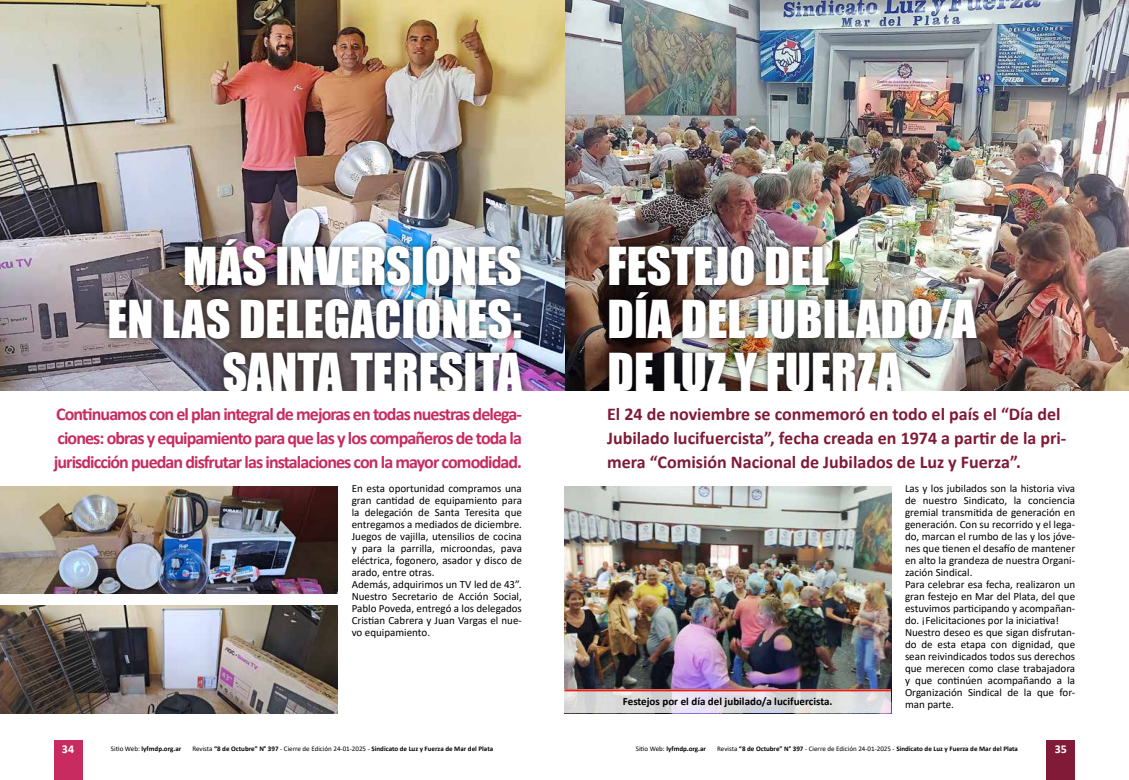
<style>
.page{position:relative;width:1129px;height:780px;background:#fff}
.page>*{position:absolute;margin:0;border:0;box-sizing:border-box;transform-origin:0 0}
.t1{font:48px/53px "Impact";color:#fff}
.t2{font:700 18px/24px "Calibri";letter-spacing:-.05em;color:#c72b60;text-align:justify}
.t3{font:700 18px/24px "Calibri";color:#801a36}
.t4{font:700 12px "Calibri";color:#fff}
.t5{font:11px/12px "Calibri";color:#000}
.t6{font:700 11px "Calibri";color:#000}
.t7{font:700 7px "Calibri";color:#000}
.s1{font-weight:400}
</style>
<div class="page">
<img style="left:0;top:0;width:1128px;height:390px">
<div style="left:602px;top:240px;width:380px;height:157px;background:#000;opacity:.75"></div>
<div style="left:1046px;top:740px;width:28px;height:40px;background:#801a36"></div>
<div style="left:54px;top:740px;width:28px;height:40px;background:#c72b60"></div>
<img style="left:564px;top:486px;width:326px;height:203px">
<div style="left:103px;top:233px;width:425px;height:164px;background:#000;opacity:.75"></div>
<div style="left:0;top:390px;width:548px;height:12px;background:#fff"></div>
<img style="left:0;top:486px;width:337px;height:107px">
<img style="left:0;top:605px;width:337px;height:108px">
<div style="left:564px;top:390px;width:564px;height:12px;background:#fff"></div>
<svg style="left:564px;top:691px;width:326px;height:22px;background:#dcd8dc"></svg>
<hr style="left:564px;top:689px;width:326px;height:2px;background:#de2414">
<h1 class="t1" style="left:107px;top:238px;width:416px;text-align:right">MÁS INVERSIONES<br>EN LAS DELEGACIONES:<br>SANTA TERESITA</h1>
<h2 class="t2" style="left:54px;top:402px;width:469px">Continuamos con el plan integral de mejoras en todas nuestras delega&shy;ciones: obras y equipamiento para que las y los compañeros de toda la jurisdicción puedan disfrutar las instalaciones con la mayor comodidad.</h2>
<p class="t5" style="left:351px;top:482px;width:172px">En esta oportunidad compramos una gran cantidad de equipamiento para la delegación de Santa Teresita que entregamos a mediados de diciembre.<br>Juegos de vajilla, utensilios de cocina y para la parrilla, microondas, pava eléctrica, fogonero, asador y disco de arado, entre otras.<br>Además, adquirimos un TV led de 43”.<br>Nuestro Secretario de Acción Social, Pablo Poveda, entregó a los delegados Cristian Cabrera y Juan Vargas el nue&shy;vo equipamiento.</p>
<h1 class="t1" style="left:607px;top:238px;width:370px">FESTEJO DEL<br>DÍA DEL JUBILADO/A<br>DE LUZ Y FUERZA</h1>
<h2 class="t3" style="left:607px;top:402px;width:460px">El 24 de noviembre se conmemoró en todo el país el “Día del<br>Jubilado lucifuercista”, fecha creada en 1974 a partir de la pri&shy;mera “Comisión Nacional de Jubilados de Luz y Fuerza”.</h2>
<p class="t6" style="left:622px;top:694px;width:211px">Festejos por el día del jubilado/a lucifuercista.</p>
<p class="t5" style="left:904px;top:482px;width:172px">Las y los jubilados son la historia viva de nuestro Sindicato, la conciencia gremial transmitida de generación en generación. Con su recorrido y el lega&shy;do, marcan el rumbo de las y los jóve&shy;nes que tienen el desafío de mantener en alto la grandeza de nuestra Organi&shy;zación Sindical.<br>Para celebrar esa fecha, realizaron un gran festejo en Mar del Plata, del que estuvimos participando y acompañan&shy;do. ¡Felicitaciones por la iniciativa!<br>Nuestro deseo es que sigan disfrutan&shy;do de esta etapa con dignidad, que sean reivindicados todos sus derechos que merecen como clase trabajadora y que continúen acompañando a la Organización Sindical de la que for&shy;man parte.</p>
<p class="t4" style="left:62px;top:740px;width:14px">34</p>
<p class="t7" style="left:111px;top:743px;width:72px"><span class="s1">Sitio Web:</span> lyfmdp.org.ar</p>
<p class="t7" style="left:192px;top:743px;width:302px"><span class="s1">Revista</span> “8 de Octubre” N° 397 <span class="s1">- Cierre de Edición 24-01-2025 -</span> Sindicato de Luz y Fuerza de Mar del Plata</p>
<p class="t7" style="left:635px;top:743px;width:72px"><span class="s1">Sitio Web:</span> lyfmdp.org.ar</p>
<p class="t7" style="left:717px;top:743px;width:302px"><span class="s1">Revista</span> “8 de Octubre” N° 397 <span class="s1">- Cierre de Edición 24-01-2025 -</span> Sindicato de Luz y Fuerza de Mar del Plata</p>
<p class="t4" style="left:1054px;top:740px;width:14px">35</p>
</div>
